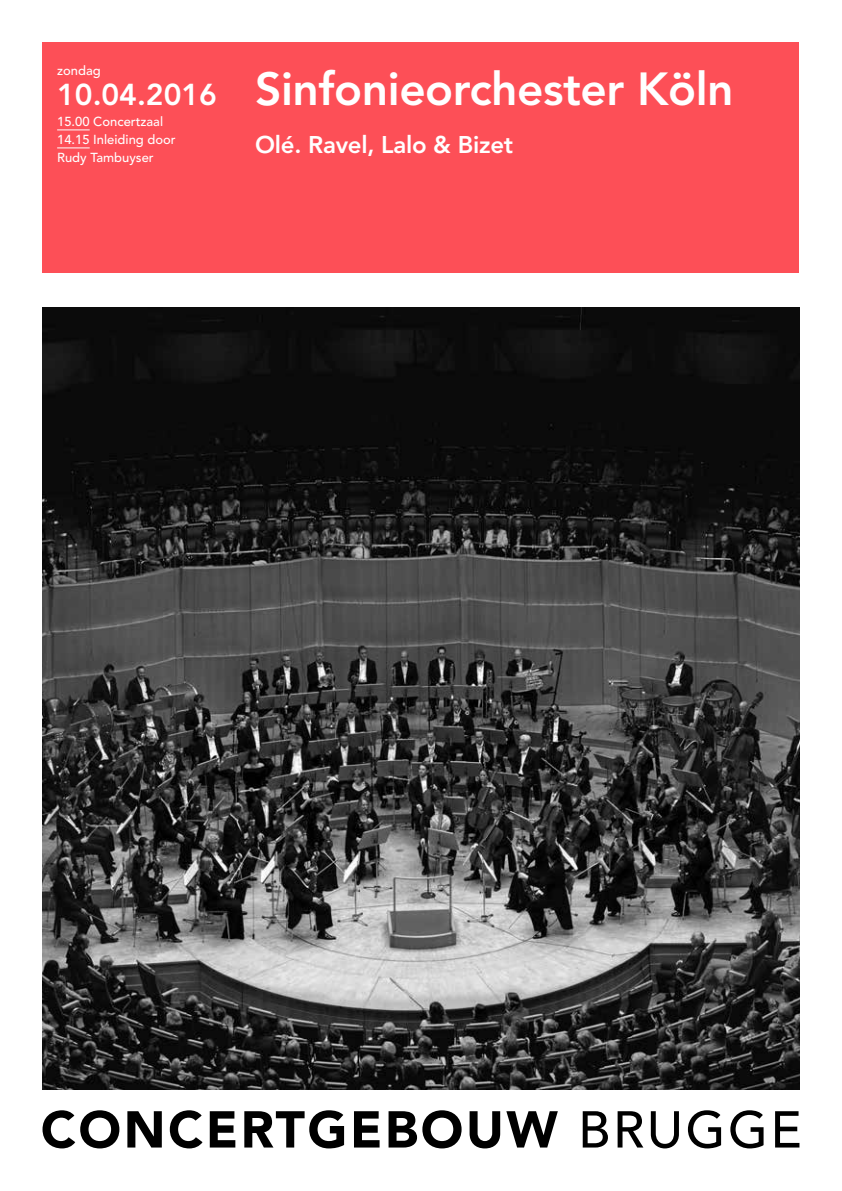
<style>
.page{position:relative;width:842px;height:1191px;background:#fff}
.page>*{position:absolute;margin:0;border:0;box-sizing:border-box;transform-origin:0 0}
.t1{font:800 46px "Avenir LT Pro";letter-spacing:-.01em;color:#fff}
.t2{font:800 30px "Avenir LT Pro";color:#fff}
.t3{font:800 24px "Avenir LT Pro";letter-spacing:-.01em;color:#fff}
.t4{font:500 13px/18px "Avenir LT Pro";color:#fff}
</style>
<div class="page">
<div style="left:43px;top:43px;width:756px;height:230px;background:#fd4f57"></div>
<svg style="left:43px;top:1110px;width:76px;height:38px"></svg>
<svg style="left:127px;top:1111px;width:35px;height:36px"></svg>
<svg style="left:170px;top:1110px;width:33px;height:38px"></svg>
<svg style="left:210px;top:1111px;width:25px;height:36px"></svg>
<svg style="left:244px;top:1110px;width:100px;height:38px"></svg>
<svg style="left:354px;top:1111px;width:26px;height:36px"></svg>
<svg style="left:389px;top:1110px;width:73px;height:38px"></svg>
<svg style="left:470px;top:1111px;width:30px;height:37px"></svg>
<svg style="left:506px;top:1111px;width:52px;height:36px"></svg>
<svg style="left:583px;top:1111px;width:25px;height:36px"></svg>
<svg style="left:618px;top:1111px;width:25px;height:36px"></svg>
<svg style="left:651px;top:1111px;width:28px;height:37px"></svg>
<svg style="left:688px;top:1110px;width:33px;height:38px"></svg>
<svg style="left:730px;top:1110px;width:33px;height:38px"></svg>
<svg style="left:775px;top:1111px;width:24px;height:36px"></svg>
<img style="left:43px;top:308px;width:756px;height:781px">
<hr style="left:57px;top:130px;width:33px;height:1px;background:#fff">
<hr style="left:57px;top:148px;width:33px;height:1px;background:#fff">
<p class="t4" style="left:57px;top:62px;width:45px">zondag</p>
<h2 class="t2" style="left:57px;top:77px;width:161px">10.04.2016</h2>
<p class="t4" style="left:57px;top:113px;width:120px">15.00 Concertzaal<br>14.15 Inleiding door<br>Rudy Tambuyser</p>
<h1 class="t1" style="left:255px;top:61px;width:480px">Sinfonieorchester Köln</h1>
<h3 class="t3" style="left:255px;top:130px;width:260px">Olé. Ravel, Lalo &amp; Bizet</h3>
</div>
